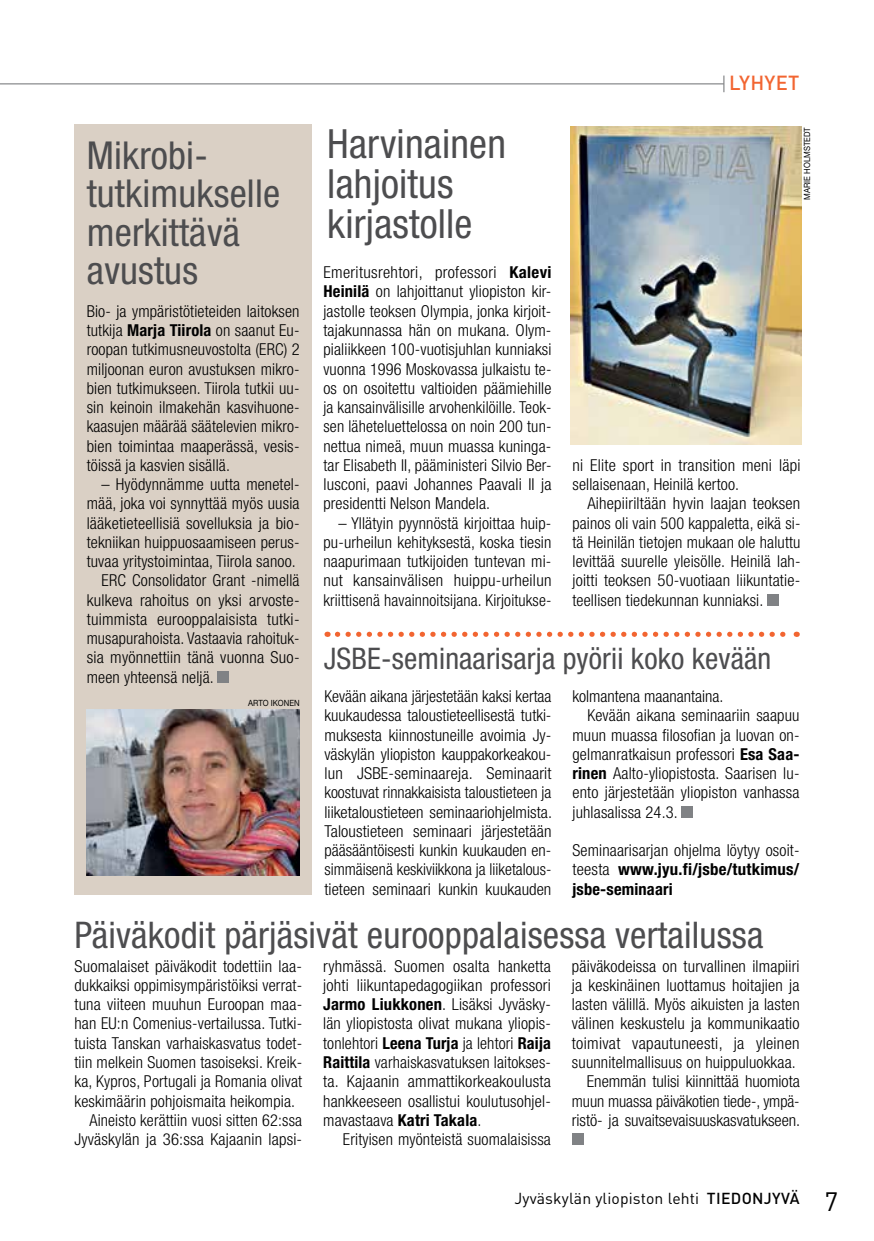
<style>
.page{position:relative;width:874px;height:1241px;background:#fff}
.page>*{position:absolute;margin:0;border:0;box-sizing:border-box;transform-origin:0 0}
.t1{font:condensed 40.25px/40.2px "Helvetica Neue LT Std";letter-spacing:.005em;color:#4d4d4f}
.t2{font:condensed 38.5px/38.5px "Helvetica Neue LT Std";letter-spacing:.005em;color:#4d4d4f}
.t3{font:condensed 36.75px "Helvetica Neue LT Std";letter-spacing:.005em;color:#4d4d4f}
.t4{font:condensed 29.75px "Helvetica Neue LT Std";letter-spacing:.005em;color:#4d4d4f}
.t5{font:26.25px "DINOT";color:#000}
.t6{font:500 20.12px "DINOT";letter-spacing:.01em;color:#f26531}
.t7{font:300 condensed 16.45px/19.2px "Helvetica Neue LT Std";letter-spacing:.01em;color:#000;text-align:justify}
.t8{font:15.75px "DINOT";letter-spacing:.01em;color:#000}
.t9{font:8.58px "Helvetica Neue LT Std";color:#000;scale:.9 1}
.s1{font-weight:700}
.s2{font-weight:500}
</style>
<div class="page">
<hr style="left:0;top:83px;width:723px;height:1px;background:#6d6e71">
<svg style="left:723px;top:76px;width:1px;height:16px"></svg>
<svg style="left:337px;top:631px;width:459px;height:5px"></svg>
<div style="left:681px;top:805px;width:12px;height:12px;background:#808285"></div>
<div style="left:766px;top:594px;width:12px;height:11px;background:#808285"></div>
<div style="left:571px;top:1133px;width:12px;height:11px;background:#808285"></div>
<img style="left:570px;top:126px;width:231px;height:318px">
<div style="left:74px;top:124px;width:238px;height:770px;background:#dad0c5"></div>
<img style="left:87px;top:709px;width:212px;height:166px">
<div style="left:217px;top:671px;width:12px;height:11px;background:#808285"></div>
<h2 class="t2" style="left:87px;top:136px;width:195px">Mikrobi&shy;tutkimukselle merkittävä avustus</h2>
<p class="t7" style="left:87px;top:301px;width:214px">Bio- ja ympäristötieteiden laitoksen tutkija <span class="s1">Marja Tiirola</span> on saanut Eu&shy;roopan tutkimusneuvostolta (ERC) 2 miljoonan euron avustuksen mikro&shy;bien tutkimukseen. Tiirola tutkii uu&shy;sin keinoin ilmakehän kasvihuone&shy;kaasujen määrää säätelevien mikro&shy;bien toimintaa maaperässä, vesis&shy;töissä ja kasvien sisällä.</p>
<p class="t7" style="left:101px;top:474px;width:199px">– Hyödynnämme uutta menetel-</p>
<p class="t7" style="left:87px;top:493px;width:214px">mää, joka voi synnyttää myös uusia</p>
<p class="t7" style="left:87px;top:513px;width:214px">lääketieteellisiä sovelluksia ja bio-</p>
<p class="t7" style="left:87px;top:532px;width:214px">tekniikan huippuosaamiseen perus-</p>
<p class="t7" style="left:87px;top:551px;width:210px">tuvaa yritystoimintaa, Tiirola sanoo.</p>
<p class="t7" style="left:101px;top:570px;width:199px">ERC Consolidator Grant -nimellä</p>
<p class="t7" style="left:87px;top:590px;width:214px">kulkeva rahoitus on yksi arvoste-</p>
<p class="t7" style="left:87px;top:609px;width:214px">tuimmista eurooppalaisista tutki-</p>
<p class="t7" style="left:87px;top:628px;width:214px">musapurahoista. Vastaavia rahoituk-</p>
<p class="t7" style="left:87px;top:647px;width:214px">sia myönnettiin tänä vuonna Suo-</p>
<p class="t7" style="left:87px;top:667px;width:129px">meen yhteensä neljä.</p>
<p class="t9" style="left:248px;top:697px;width:12px">ARTO</p>
<p class="t9" style="left:271px;top:697px;width:7px">IKONEN</p>
<h1 class="t1" style="left:327px;top:123px;width:180px">Harvinainen lahjoitus kirjastolle</h1>
<p class="t7" style="left:323px;top:262px;width:229px">Emeritusrehtori, professori <span class="s1">Kalevi Heinilä</span> on lahjoittanut yliopiston kir&shy;jastolle teoksen Olympia, jonka kirjoit&shy;tajakunnassa hän on mukana. Olym&shy;pialiikkeen 100-vuotisjuhlan kunniaksi vuonna 1996 Moskovassa julkaistu te&shy;os on osoitettu valtioiden päämiehille ja kansainvälisille arvohenkilöille. Teok&shy;sen läheteluettelossa on noin 200 tun&shy;nettua nimeä, muun muassa kuninga&shy;tar Elisabeth II , pääministeri Silvio Ber&shy;lusconi, paavi Johannes Paavali II ja presidentti Nelson Mandela.</p>
<p class="t7" style="left:323px;top:513px;width:229px;text-indent:15px">– Yllätyin pyynnöstä kirjoittaa huip&shy;pu-urheilun kehityksestä, koska tiesin naapurimaan tutkijoiden tuntevan mi&shy;nut kansainvälisen huippu-urheilun kriittisenä havainnoitsijana. Kirjoitukse-</p>
<p class="t6" style="left:728px;top:70px;width:67px">LYHYET</p>
<p class="t9" style="left:801px;top:200px;width:82px;rotate:-90deg">Marie Holmstedt</p>
<p class="t7" style="left:572px;top:455px;width:229px">ni Elite sport in transition meni läpi sellaisenaan, Heinilä kertoo.</p>
<p class="t7" style="left:572px;top:493px;width:229px;text-indent:15px">Aihepiiriltään hyvin laajan teoksen painos oli vain 500 kappaletta, eikä si&shy;tä Heinilän tietojen mukaan ole haluttu levittää suurelle yleisölle. Heinilä lah&shy;joitti teoksen 50-vuotiaan liikuntatie&shy;teellisen tiedekunnan kunniaksi.</p>
<h3 class="t4" style="left:323px;top:641px;width:449px">JSBE-seminaarisarja pyörii koko kevään</h3>
<p class="t7" style="left:324px;top:686px;width:229px">Kevään aikana järjestetään kaksi kertaa kuukaudessa taloustieteellisestä tutki&shy;muksesta kiinnostuneille avoimia Jy&shy;väskylän yliopiston kauppakorkeakou&shy;lun JSBE-seminaareja. Seminaarit koostuvat rinnakkaisista taloustieteen ja liiketaloustieteen seminaariohjelmista.<br>Taloustieteen seminaari järjestetään pääsääntöisesti kunkin kuukauden en&shy;simmäisenä keskiviikkona ja liiketalous&shy;tieteen seminaari kunkin kuukauden</p>
<p class="t7" style="left:572px;top:686px;width:152px">kolmantena maanantaina.</p>
<p class="t7" style="left:587px;top:705px;width:213px">Kevään aikana seminaariin saapuu</p>
<p class="t7" style="left:572px;top:724px;width:228px">muun muassa filosofian ja luovan on-</p>
<p class="t7" style="left:572px;top:744px;width:228px">gelmanratkaisun professori <span class="s1">Esa Saa-</span></p>
<p class="t7" style="left:572px;top:763px;width:228px"><span class="s1">rinen</span> Aalto-yliopistosta. Saarisen lu-</p>
<p class="t7" style="left:572px;top:782px;width:228px">ento järjestetään yliopiston vanhassa</p>
<p class="t7" style="left:572px;top:801px;width:107px">juhlasalissa 24.3.</p>
<p class="t7" style="left:572px;top:840px;width:228px">Seminaarisarjan ohjelma löytyy osoit&shy;teesta <span class="s1">www.jyu.fi/jsbe/tutkimus/ jsbe-seminaari</span></p>
<h3 class="t3" style="left:74px;top:913px;width:690px">Päiväkodit pärjäsivät eurooppalaisessa vertailussa</h3>
<p class="t7" style="left:74px;top:955px;width:229px">Suomalaiset päiväkodit todettiin laa-</p>
<p class="t7" style="left:74px;top:975px;width:229px">dukkaiksi oppimisympäristöiksi verrat-</p>
<p class="t7" style="left:74px;top:994px;width:229px">tuna viiteen muuhun Euroopan maa-</p>
<p class="t7" style="left:74px;top:1013px;width:229px">han EU :n Comenius-vertailussa. Tutki-</p>
<p class="t7" style="left:74px;top:1032px;width:229px">tuista Tanskan varhaiskasvatus todet-</p>
<p class="t7" style="left:74px;top:1052px;width:229px">tiin melkein Suomen tasoiseksi. Kreik-</p>
<p class="t7" style="left:74px;top:1071px;width:229px">ka, Kypros, Portugali ja Romania olivat</p>
<p class="t7" style="left:74px;top:1090px;width:222px">keskimäärin pohjoismaita heikompia.</p>
<p class="t7" style="left:89px;top:1109px;width:214px">Aineisto kerättiin vuosi sitten 62:ssa</p>
<p class="t7" style="left:74px;top:1129px;width:229px">Jyväskylän ja 36:ssa Kajaanin lapsi-</p>
<p class="t7" style="left:323px;top:955px;width:229px">ryhmässä. Suomen osalta hanketta johti liikuntapedagogiikan professori <span class="s1">Jarmo Liukkonen</span>. Lisäksi Jyväsky&shy;län yliopistosta olivat mukana yliopis&shy;tonlehtori <span class="s1">Leena Turja</span> ja lehtori <span class="s1">Raija Raittila</span> varhaiskasvatuksen laitokses&shy;ta. Kajaanin ammattikorkeakoulusta hankkeeseen osallistui koulutusohjel&shy;mavastaava <span class="s1">Katri Takala</span>.</p>
<p class="t7" style="left:343px;top:1129px;width:209px">Erityisen myönteistä suomalaisissa</p>
<p class="t7" style="left:571px;top:955px;width:230px;text-align:right">päiväkodeissa on turvallinen ilmapiiri ja keskinäinen luottamus hoitajien ja lasten välillä. Myös aikuisten ja lasten välinen keskustelu ja kommunikaatio toimivat vapautuneesti, ja yleinen suunnitelmallisuus on huippuluokkaa.<br>Enemmän tulisi kiinnittää huomiota muun muassa päiväkotien tiede-, ympä&shy;ristö- ja suvaitsevaisuuskasvatukseen.</p>
<p class="t8" style="left:514px;top:1188px;width:286px">Jyväskylän yliopiston lehti <span class="s2">TIEDONJYVÄ</span></p>
<h3 class="t5" style="left:824px;top:1185px;width:15px">7</h3>
</div>
